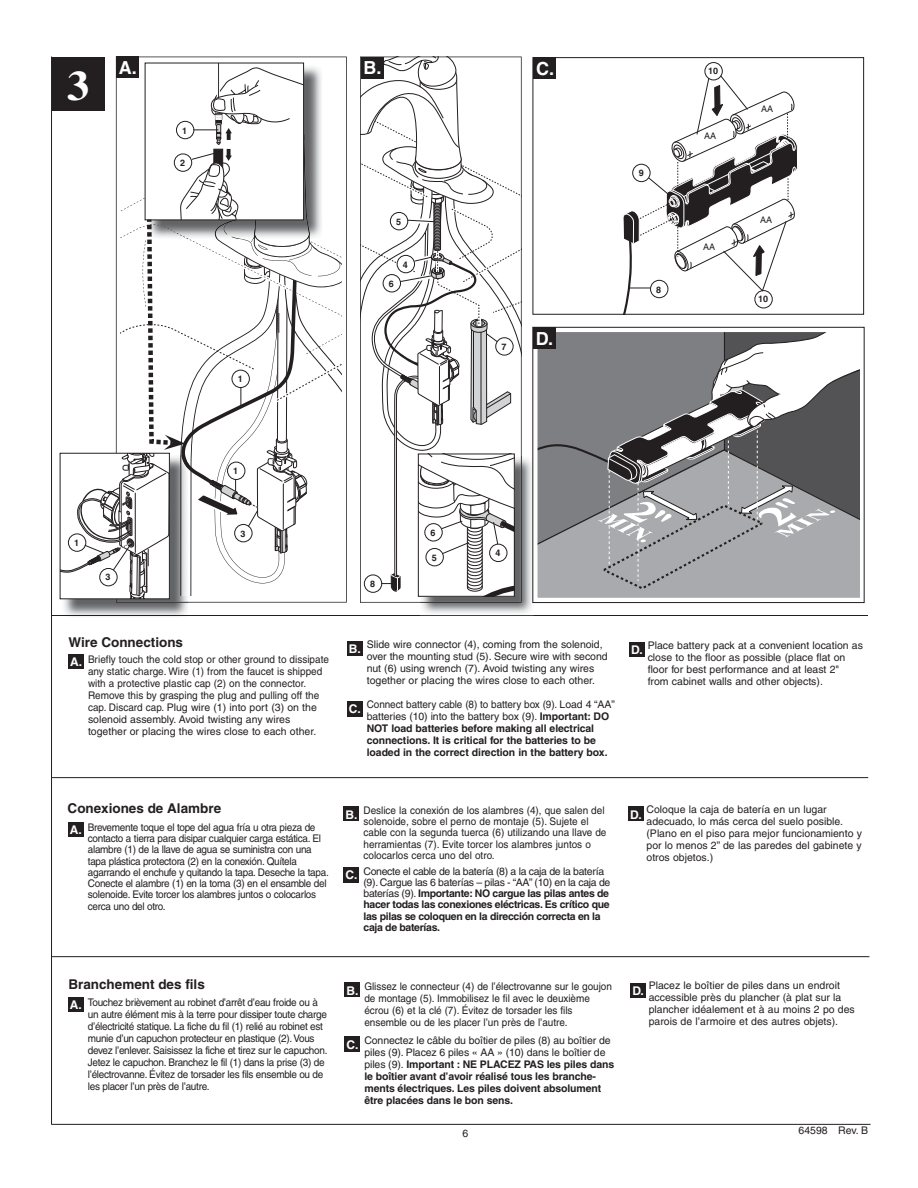
<style>
.page{position:relative;width:918px;height:1188px;background:#fff}
.page>*{position:absolute;margin:0;border:0;box-sizing:border-box;transform-origin:0 0}
.t1{font:700 42px "Times";color:#fff;scale:1.06 1}
.t2{font:700 18px "Helvetica";color:#fff}
.t3{font:700 13.5px "Helvetica";color:#231f20}
.t4{font:700 12px "Helvetica";color:#fff}
.t5{font:10.5px/11.2px "Helvetica";letter-spacing:-.03em;color:#231f20;scale:.95 1}
.t6{font:10.5px/12px "Helvetica";letter-spacing:-.005em;color:#231f20;scale:.95 1}
.t7{font:10.5px/12px "Helvetica";letter-spacing:-.005em;color:#231f20}
.t8{font:700 10.5px/12px "Helvetica";letter-spacing:-.01em;color:#231f20}
.t9{font:700 10.5px/11.2px "Helvetica";letter-spacing:-.03em;color:#231f20}
.t10{font:700 9px "Helvetica";color:#231f20}
.t11{font:9px "Helvetica";color:#231f20}
.s1{font-weight:700;font-size:12px;color:#fff}
.s2{font-size:12px;color:#fff}
.s3{font-weight:400}
</style>
<div class="page">
<div style="left:52px;top:57px;width:53px;height:54px;background:#231f20"></div>
<hr style="left:52px;top:615px;width:816px;height:1px;background:#231f20">
<div style="left:68px;top:654px;width:16px;height:15px;background:#231f20"></div>
<svg style="left:116px;top:57px;width:231px;height:546px"></svg>
<div style="left:68px;top:822px;width:16px;height:14px;background:#231f20"></div>
<div style="left:68px;top:997px;width:16px;height:15px;background:#231f20"></div>
<hr style="left:52px;top:777px;width:816px;height:1px;background:#231f20">
<hr style="left:52px;top:956px;width:817px;height:1px;background:#231f20">
<div style="left:347px;top:641px;width:15px;height:14px;background:#231f20"></div>
<div style="left:347px;top:701px;width:15px;height:15px;background:#231f20"></div>
<div style="left:343px;top:806px;width:16px;height:15px;background:#231f20"></div>
<div style="left:343px;top:867px;width:16px;height:16px;background:#231f20"></div>
<div style="left:344px;top:982px;width:16px;height:15px;background:#231f20"></div>
<div style="left:344px;top:1036px;width:16px;height:16px;background:#231f20"></div>
<hr style="left:51px;top:57px;width:1px;height:1068px;background:#231f20">
<hr style="left:52px;top:1124px;width:819px;height:1px;background:#231f20">
<img style="left:64px;top:600px;width:124px;height:17px">
<img style="left:64px;top:615px;width:124px;height:1px">
<img style="left:116px;top:600px;width:72px;height:3px">
<img style="left:521px;top:458px;width:13px;height:155px">
<svg style="left:360px;top:57px;width:161px;height:660px"></svg>
<svg style="left:60px;top:63px;width:281px;height:537px"></svg>
<div style="left:539px;top:591px;width:320px;height:5px;background:#a8aaad"></div>
<svg style="left:539px;top:334px;width:320px;height:257px"></svg>
<div style="left:536px;top:331px;width:326px;height:268px;border:2px solid #fff"></div>
<div style="left:533px;top:57px;width:23px;height:22px;background:#231f20"></div>
<div style="left:532px;top:327px;width:333px;height:276px;border:1px solid #231f20"></div>
<div style="left:533px;top:327px;width:23px;height:22px;background:#231f20"></div>
<svg style="left:574px;top:57px;width:224px;height:257px"></svg>
<div style="left:755px;top:290px;width:18px;height:18px;border:1px solid #231f20;border-radius:50%"></div>
<div style="left:628px;top:806px;width:16px;height:15px;background:#231f20"></div>
<div style="left:630px;top:983px;width:16px;height:14px;background:#231f20"></div>
<div style="left:629px;top:642px;width:16px;height:15px;background:#231f20"></div>
<h1 class="t1" style="left:67px;top:71px;width:23px">3</h1>
<h2 class="t2" style="left:119px;top:61px;width:19px">A.</h2>
<h2 class="t2" style="left:364px;top:61px;width:19px">B.</h2>
<p class="t10" style="left:182px;top:127px;width:7px">1</p>
<p class="t10" style="left:180px;top:159px;width:7px">2</p>
<p class="t10" style="left:396px;top:218px;width:7px">5</p>
<p class="t10" style="left:389px;top:280px;width:7px">6</p>
<p class="t10" style="left:403px;top:261px;width:7px">4</p>
<p class="t10" style="left:238px;top:376px;width:7px">1</p>
<h2 class="t2" style="left:536px;top:62px;width:19px">C.</h2>
<p class="t10" style="left:502px;top:344px;width:7px">7</p>
<h2 class="t2" style="left:536px;top:332px;width:19px">D.</h2>
<p class="t10" style="left:639px;top:170px;width:7px">9</p>
<p class="t10" style="left:656px;top:286px;width:7px">8</p>
<p class="t10" style="left:708px;top:68px;width:12px">10</p>
<p class="t11" style="left:704px;top:133px;width:14px">AA</p>
<p class="t11" style="left:703px;top:243px;width:14px">AA</p>
<p class="t11" style="left:761px;top:106px;width:14px">AA</p>
<p class="t11" style="left:760px;top:216px;width:14px">AA</p>
<p class="t10" style="left:758px;top:296px;width:12px">10</p>
<p class="t10" style="left:233px;top:468px;width:7px">1</p>
<p class="t10" style="left:74px;top:539px;width:7px">1</p>
<p class="t10" style="left:105px;top:574px;width:7px">3</p>
<p class="t10" style="left:240px;top:530px;width:7px">3</p>
<p class="t10" style="left:370px;top:581px;width:7px">8</p>
<p class="t10" style="left:431px;top:529px;width:7px">6</p>
<p class="t10" style="left:432px;top:554px;width:7px">5</p>
<p class="t10" style="left:495px;top:550px;width:7px">4</p>
<p class="t3" style="left:68px;top:637px;width:116px">Wire Connections</p>
<p class="t6" style="left:88px;top:654px;width:255px;text-indent:-18px"><span class="s1">A.</span> Briefly touch the cold stop or other ground to dissipate any static charge. Wire (1) from the faucet is shipped with a protective plastic cap (2) on the connector.<br>Remove this by grasping the plug and pulling off the cap. Discard cap. Plug wire (1) into port (3) on the solenoid assembly. Avoid twisting any wires together or placing the wires close to each other.</p>
<p class="t7" style="left:367px;top:640px;width:242px;text-indent:-18px"><span class="s1">B.</span> Slide wire connector (4), coming from the solenoid, over the mounting stud (5). Secure wire with second nut (6) using wrench (7). Avoid twisting any wires together or placing the wires close to each other.</p>
<p class="t8" style="left:367px;top:700px;width:250px;text-indent:-18px"><span class="s2">C.</span> <span class="s3">Connect battery cable (8) to battery box (9). Load 4 “AA” batteries (10) into the battery box (9).</span> Important: DO NOT load batteries before making all electrical connections. It is critical for the batteries to be loaded in the correct direction in the battery box.</p>
<p class="t4" style="left:631px;top:646px;width:13px">D.</p>
<p class="t7" style="left:648px;top:640px;width:217px">Place battery pack at a convenient location as close to the floor as possible (place flat on floor for best performance and at least 2"<br>from cabinet walls and other objects).</p>
<p class="t3" style="left:68px;top:804px;width:155px">Conexiones de Alambre</p>
<p class="t5" style="left:88px;top:822px;width:255px;text-indent:-18px"><span class="s1">A.</span> Brevemente toque el tope del agua fría u otra pieza de contacto a tierra para disipar cualquier carga estática. El alambre (1) de la llave de agua se suministra con una tapa plástica protectora (2) en la conexión. Quítela agarrando el enchufe y quitando la tapa. Deseche la tapa.<br>Conecte el alambre (1) en la toma (3) en el ensamble del solenoide. Evite torcer los alambres juntos o colocarlos cerca uno del otro.</p>
<p class="t6" style="left:363px;top:806px;width:257px;line-height:11.2px;text-indent:-18px"><span class="s1">B.</span> Deslice la conexión de los alambres (4), que salen del solenoide, sobre el perno de montaje (5). Sujete el cable con la segunda tuerca (6) utilizando una llave de herramientas (7). Evite torcer los alambres juntos o colocarlos cerca uno del otro.</p>
<p class="t9" style="left:363px;top:866px;width:248px;text-indent:-18px"><span class="s2">C.</span> <span class="s3">Conecte el cable de la batería (8) a la caja de la batería (9). Cargue las 6 baterías – pilas - “AA” (10) en la caja de baterías (9).</span> Importante: NO cargue las pilas antes de hacer todas las conexiones eléctricas. Es crítico que las pilas se coloquen en la dirección correcta en la caja de baterías.</p>
<p class="t4" style="left:630px;top:810px;width:13px">D.</p>
<p class="t7" style="left:647px;top:804px;width:217px">Coloque la caja de batería en un lugar adecuado, lo más cerca del suelo posible. (Plano en el piso para mejor funcionamiento y por lo menos 2” de las paredes del gabinete y otros objetos.)</p>
<p class="t3" style="left:68px;top:979px;width:138px">Branchement des fils</p>
<p class="t5" style="left:88px;top:997px;width:254px;line-height:12px;text-indent:-18px"><span class="s1">A.</span> Touchez brièvement au robinet d’arrêt d’eau froide ou à un autre élément mis à la terre pour dissiper toute charge d’électricité statique. La fiche du fil (1) relié au robinet est munie d’un capuchon protecteur en plastique (2). Vous devez l’enlever. Saisissez la fiche et tirez sur le capuchon.<br>Jetez le capuchon. Branchez le fil (1) dans la prise (3) de l’électrovanne. Évitez de torsader les fils ensemble ou de les placer l’un près de l’autre.</p>
<p class="t6" style="left:364px;top:981px;width:262px;text-indent:-18px"><span class="s1">B.</span> Glissez le connecteur (4) de l’électrovanne sur le goujon de montage (5). Immobilisez le fil avec le deuxième écrou (6) et la clé (7). Évitez de torsader les fils ensemble ou de les placer l’un près de l’autre.</p>
<p class="t8" style="left:364px;top:1035px;width:251px;text-indent:-18px"><span class="s2">C.</span> <span class="s3">Connectez le câble du boîtier de piles (8) au boîtier de piles (9). Placez 6 piles « AA » (10) dans le boîtier de piles (9).</span> Important : NE PLACEZ PAS les piles dans le boîtier avant d’avoir réalisé tous les branche&shy;ments électriques. Les piles doivent absolument être placées dans le bon sens.</p>
<p class="t4" style="left:632px;top:986px;width:13px">D.</p>
<p class="t7" style="left:649px;top:981px;width:208px">Placez le boîtier de piles dans un endroit accessible près du plancher (à plat sur la plancher idéalement et à au moins 2 po des parois de l’armoire et des autres objets).</p>
<p class="t7" style="left:463px;top:1128px;width:7px">6</p>
<p class="t7" style="left:799px;top:1125px;width:71px">64598 Rev. B</p>
</div>
